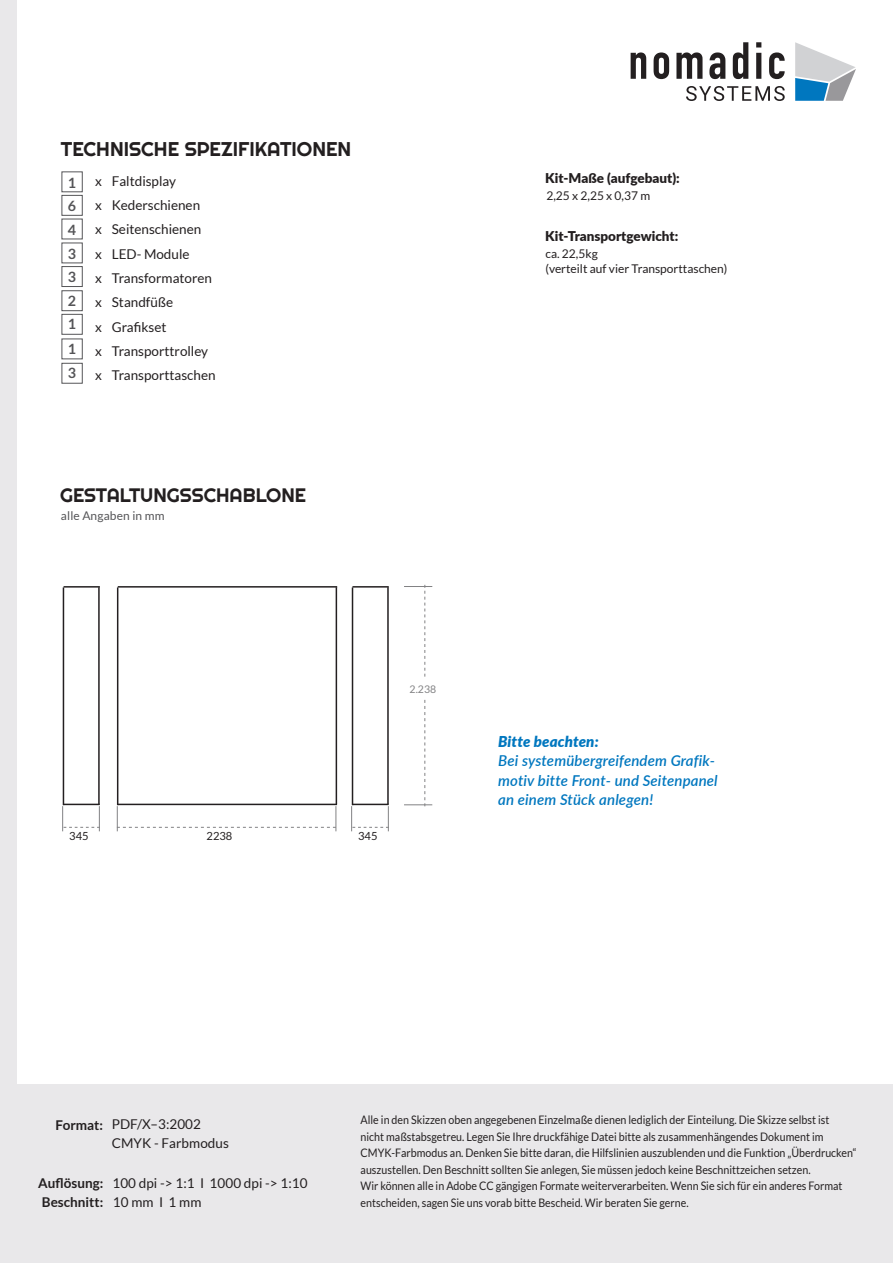
<style>
.page{position:relative;width:893px;height:1263px;background:#fff}
.page>*{position:absolute;margin:0;border:0;box-sizing:border-box;transform-origin:0 0}
.t1{font:19.8px "Righteous";color:#231f20}
.t2{font:19.5px "Righteous";color:#231f20}
.t3{font:italic 600 15px/19.5px "Lato";letter-spacing:.01em;color:#0077bf}
.t4{font:italic 900 15px "Lato";letter-spacing:.01em;color:#0077bf}
.t5{font:700 14.25px/24.5px "Lato";color:#555558}
.t6{font:13.5px/24.3px "Lato";color:#231f20}
.t7{font:900 13.5px "Lato";color:#231f20}
.t8{font:700 13.5px/19.4px "Lato";color:#231f20}
.t9{font:12px/14.4px "Lato";color:#231f20}
.t10{font:12px "Lato";letter-spacing:.01em;color:#555558}
.t11{font:11.7px/16.5px "Lato";color:#231f20;scale:.91 1}
.t12{font:11.1px "Lato";color:#231f20}
.t13{font:10.5px "Lato";color:#828284}
</style>
<div class="page">
<div style="left:62px;top:171px;width:21px;height:21px;border:1px solid #555558"></div>
<div style="left:62px;top:195px;width:21px;height:21px;border:1px solid #555558"></div>
<div style="left:62px;top:266px;width:21px;height:21px;border:1px solid #555558"></div>
<div style="left:62px;top:314px;width:21px;height:21px;border:1px solid #555558"></div>
<div style="left:62px;top:339px;width:21px;height:20px;border:1px solid #555558"></div>
<div style="left:62px;top:363px;width:21px;height:21px;border:1px solid #555558"></div>
<div style="left:62px;top:219px;width:21px;height:20px;border:1px solid #555558"></div>
<div style="left:62px;top:243px;width:21px;height:20px;border:1px solid #555558"></div>
<div style="left:62px;top:290px;width:21px;height:21px;border:1px solid #555558"></div>
<hr style="left:118px;top:586px;width:219px;height:2px;background:#231f20">
<hr style="left:352px;top:586px;width:37px;height:2px;background:#231f20">
<hr style="left:64px;top:586px;width:36px;height:2px;background:#231f20">
<hr style="left:118px;top:804px;width:219px;height:1px;background:#231f20">
<hr style="left:352px;top:804px;width:37px;height:1px;background:#231f20">
<hr style="left:64px;top:804px;width:36px;height:1px;background:#231f20">
<hr style="left:117px;top:587px;width:1px;height:218px;background:#231f20">
<hr style="left:352px;top:587px;width:1px;height:218px;background:#231f20">
<hr style="left:63px;top:587px;width:1px;height:218px;background:#231f20">
<hr style="left:336px;top:587px;width:1px;height:217px;background:#231f20">
<hr style="left:387px;top:587px;width:2px;height:217px;background:#231f20">
<hr style="left:98px;top:587px;width:2px;height:217px;background:#231f20">
<svg style="left:117px;top:806px;width:220px;height:25px"></svg>
<svg style="left:351px;top:806px;width:38px;height:25px"></svg>
<svg style="left:62px;top:806px;width:38px;height:25px"></svg>
<svg style="left:404px;top:585px;width:28px;height:92px"></svg>
<svg style="left:404px;top:700px;width:28px;height:106px"></svg>
<svg style="left:795px;top:42px;width:61px;height:59px"></svg>
<svg style="left:686px;top:86px;width:99px;height:15px"></svg>
<svg style="left:631px;top:52px;width:15px;height:27px"></svg>
<svg style="left:654px;top:52px;width:15px;height:27px"></svg>
<svg style="left:676px;top:52px;width:26px;height:27px"></svg>
<svg style="left:709px;top:52px;width:16px;height:27px"></svg>
<svg style="left:733px;top:42px;width:15px;height:37px"></svg>
<svg style="left:756px;top:42px;width:5px;height:37px"></svg>
<svg style="left:769px;top:52px;width:16px;height:27px"></svg>
<div style="left:0;top:1084px;width:893px;height:179px;background:#e9e8ea"></div>
<div style="left:0;top:0;width:16px;height:1263px;background:#e9e8ea"></div>
<h1 class="t1" style="left:61px;top:137px;width:292px">TECHNISCHE SPEZIFIKATIONEN</h1>
<p class="t6" style="left:95px;top:169px;width:122px">x Faltdisplay<br>x Kederschienen<br>x Seitenschienen<br>x LED- Module<br>x Transformatoren x Standfüße<br>x Grafikset<br>x Transporttrolley x Transporttaschen</p>
<p class="t7" style="left:545px;top:168px;width:136px">Kit-Maße (aufgebaut):</p>
<p class="t5" style="left:68px;top:170px;width:10px;line-height:23.5px">1<br>6</p>
<p class="t9" style="left:546px;top:188px;width:105px">2,25 x 2,25 x 0,37 m</p>
<p class="t5" style="left:68px;top:217px;width:10px;line-height:24px">4<br>3</p>
<p class="t5" style="left:68px;top:288px;width:10px">2</p>
<p class="t7" style="left:545px;top:226px;width:135px">Kit-Transportgewicht:</p>
<p class="t9" style="left:545px;top:247px;width:184px">ca. 22,5kg<br>(verteilt auf vier Transporttaschen)</p>
<p class="t5" style="left:68px;top:265px;width:10px">3</p>
<p class="t5" style="left:68px;top:312px;width:10px;text-align:justify">1<br>1<br>3</p>
<h2 class="t2" style="left:60px;top:484px;width:248px">GESTALTUNGSSCHABLONE</h2>
<p class="t10" style="left:61px;top:509px;width:105px">alle Angaben in mm</p>
<p class="t13" style="left:410px;top:683px;width:28px">2.238</p>
<p class="t12" style="left:69px;top:830px;width:21px">345</p>
<p class="t12" style="left:207px;top:830px;width:27px">2238</p>
<p class="t12" style="left:358px;top:830px;width:21px">345</p>
<p class="t4" style="left:498px;top:730px;width:102px">Bitte beachten:</p>
<p class="t3" style="left:498px;top:750px;width:221px">Bei systemübergreifendem Grafik&shy;motiv bitte Front- und Seitenpanel an einem Stück anlegen!</p>
<p class="t8" style="left:56px;top:1115px;width:49px">Format:</p>
<p class="t8" style="left:38px;top:1173px;width:67px">Auflösung:<br>Beschnitt:</p>
<p class="t6" style="left:112px;top:1114px;width:119px;line-height:19.5px">PDF/X–3:2002<br>CMYK - Farbmodus</p>
<p class="t6" style="left:112px;top:1173px;width:197px;line-height:19.4px">100 dpi -&gt; 1:1 I 1000 dpi -&gt; 1:10<br>10 mm I 1 mm</p>
<p class="t11" style="left:361px;top:1112px;width:546px">Alle in den Skizzen oben angegebenen Einzelmaße dienen lediglich der Einteilung. Die Skizze selbst ist<br>nicht maßstabsgetreu. Legen Sie Ihre druckfähige Datei bitte als zusammenhängendes Dokument im CMYK-Farbmodus an. Denken Sie bitte daran, die Hilfslinien auszublenden und die Funktion „Überdrucken“ auszustellen. Den Beschnitt sollten Sie anlegen, Sie müssen jedoch keine Beschnittzeichen setzen.<br>Wir können alle in Adobe CC gängigen Formate weiterverarbeiten. Wenn Sie sich für ein anderes Format entscheiden, sagen Sie uns vorab bitte Bescheid. Wir beraten Sie gerne.</p>
</div>
